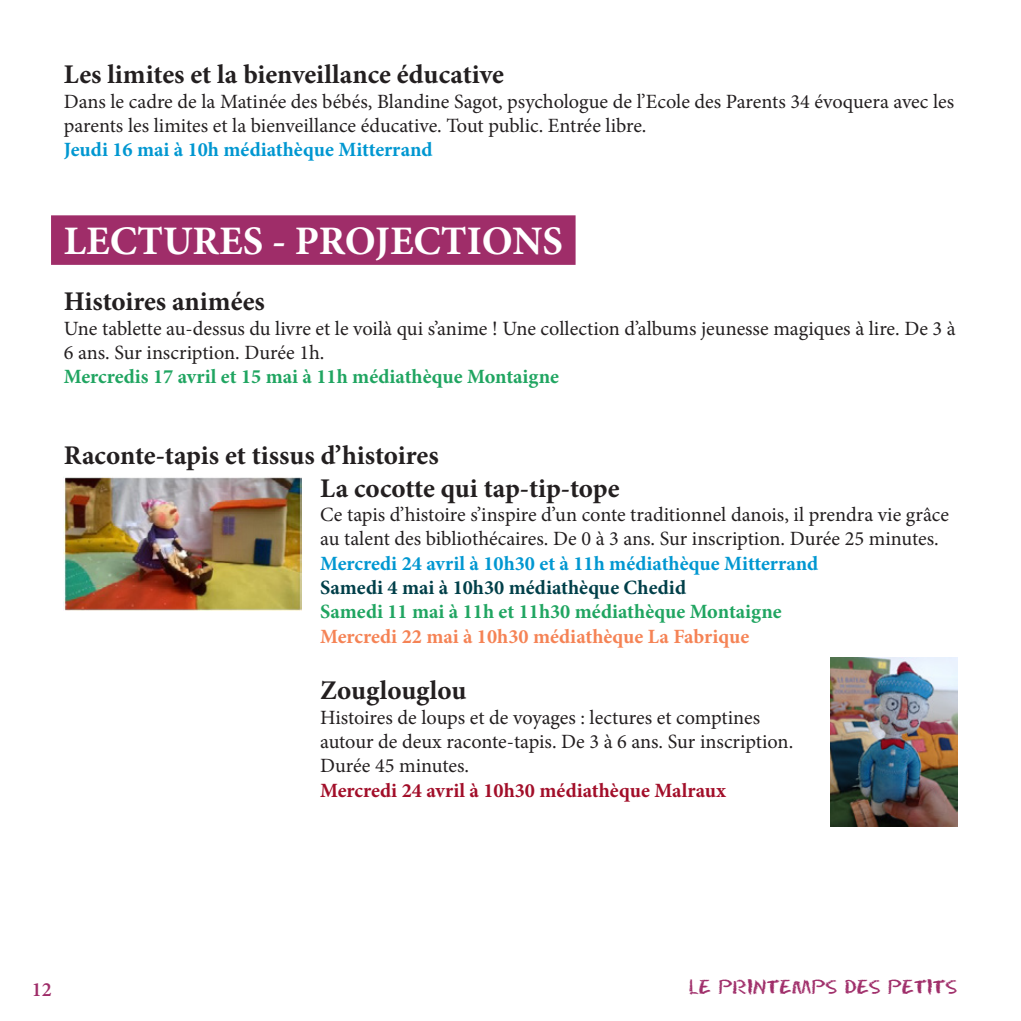
<style>
.page{position:relative;width:1021px;height:1021px;background:#fff}
.page>*{position:absolute;margin:0;border:0;box-sizing:border-box;transform-origin:0 0}
.t1{font:700 40.5px "Minion Pro";color:#fff}
.t2{font:700 27px/32.4px "Minion Pro";color:#231f20}
.t3{font:20.25px/24.3px "Minion Pro";color:#231f20}
.t4{font:700 20.25px "Minion Pro";color:#20a561}
.t5{font:700 20.25px "Minion Pro";color:#0097d1}
.t6{font:700 20.25px "Minion Pro";color:#f58355}
.t7{font:700 20.25px "Minion Pro";color:#a20e29}
.t8{font:700 20.25px "Minion Pro";color:#003f49}
.t9{font:600 20.25px "Minion Pro";color:#9f2d69}
.t10{font:18px "Eraser";color:#9f2d69}
</style>
<div class="page">
<div style="left:51px;top:215px;width:524px;height:50px;background:#9f2d69"></div>
<img style="left:64px;top:477px;width:237px;height:133px">
<img style="left:830px;top:657px;width:127px;height:169px">
<h2 class="t2" style="left:64px;top:58px;width:441px">Les limites et la bienveillance éducative</h2>
<p class="t3" style="left:64px;top:89px;width:892px">Dans le cadre de la Matinée des bébés, Blandine Sagot, psychologue de l’Ecole des Parents 34 évoquera avec les parents les limites et la bienveillance éducative. Tout public. Entrée libre.</p>
<p class="t5" style="left:64px;top:136px;width:370px">Jeudi 16 mai à 10h médiathèque Mitterrand</p>
<h1 class="t1" style="left:64px;top:212px;width:500px">LECTURES - PROJECTIONS</h1>
<h2 class="t2" style="left:64px;top:285px;width:203px">Histoires animées</h2>
<p class="t3" style="left:64px;top:316px;width:893px">Une tablette au-dessus du livre et le voilà qui s’anime ! Une collection d’albums jeunesse magiques à lire. De 3 à<br>6 ans. Sur inscription. Durée 1h.</p>
<p class="t4" style="left:64px;top:362px;width:497px">Mercredis 17 avril et 15 mai à 11h médiathèque Montaigne</p>
<h2 class="t2" style="left:320px;top:439px;width:301px;text-indent:-256px">Raconte-tapis et tissus d’histoires<br>La cocotte qui tap-tip-tope</h2>
<p class="t3" style="left:320px;top:502px;width:630px">Ce tapis d’histoire s’inspire d’un conte traditionnel danois, il prendra vie grâce au talent des bibliothécaires. De 0 à 3 ans. Sur inscription. Durée 25 minutes.</p>
<p class="t5" style="left:320px;top:549px;width:499px">Mercredi 24 avril à 10h30 et à 11h médiathèque Mitterrand</p>
<p class="t8" style="left:320px;top:573px;width:367px">Samedi 4 mai à 10h30 médiathèque Chedid</p>
<p class="t4" style="left:320px;top:597px;width:463px">Samedi 11 mai à 11h et 11h30 médiathèque Montaigne</p>
<p class="t6" style="left:320px;top:622px;width:430px">Mercredi 22 mai à 10h30 médiathèque La Fabrique</p>
<h2 class="t2" style="left:320px;top:674px;width:148px">Zouglouglou</h2>
<p class="t3" style="left:320px;top:705px;width:474px">Histoires de loups et de voyages : lectures et comptines autour de deux raconte-tapis. De 3 à 6 ans. Sur inscription.<br>Durée 45 minutes.</p>
<p class="t7" style="left:320px;top:775px;width:407px">Mercredi 24 avril à 10h30 médiathèque Malraux</p>
<p class="t9" style="left:32px;top:975px;width:21px">12</p>
<p class="t10" style="left:688px;top:976px;width:270px">lE PRINTEMPS DES PETITS</p>
</div>
